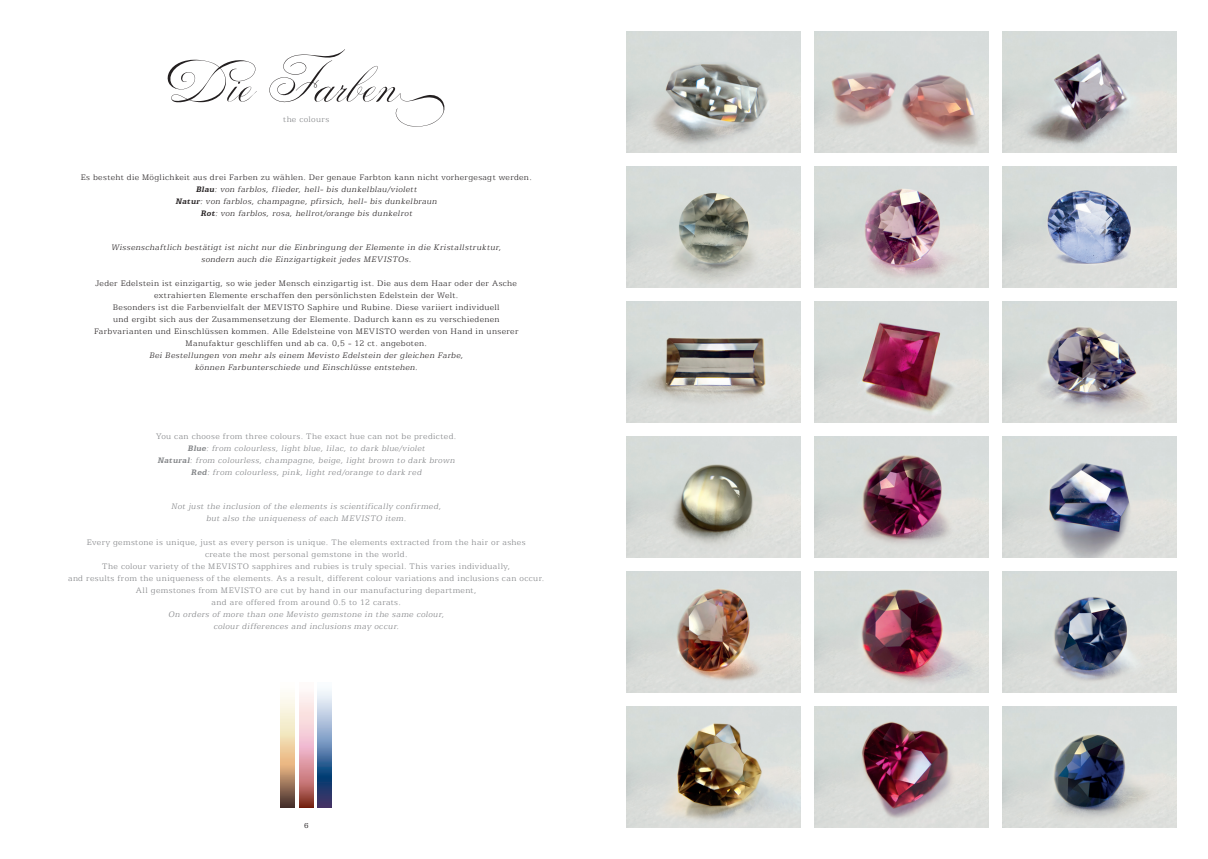
<style>
.page{position:relative;width:1208px;height:859px;background:#fff}
.page>*{position:absolute;margin:0;border:0;box-sizing:border-box;transform-origin:0 0}
.t1{font:60px "Penabico";letter-spacing:-.025em;color:#231f20}
.t2{font:italic 300 9px/12px "Egyptian 505 BT";letter-spacing:.035em;color:#231f20;text-align:center}
.t3{font:300 9px/12px "Egyptian 505 BT";letter-spacing:.035em;color:#231f20;text-align:center}
.t4{font:300 9px/12px "Egyptian 505 BT";letter-spacing:.04em;color:#808285;text-align:center}
.t5{font:italic 300 9px/12px "Egyptian 505 BT";letter-spacing:.06em;color:#808285;text-align:center}
.t6{font:8px "Egyptian 505 BT";color:#231f20}
.s1{font-style:normal}
.s2{font-weight:700}
</style>
<div class="page">
<svg style="left:299px;top:692px;width:14px;height:116px;background:#dba6aa"></svg>
<svg style="left:317px;top:689px;width:15px;height:119px;background:#6f88ae"></svg>
<svg style="left:281px;top:693px;width:14px;height:115px;background:#cfb798"></svg>
<img style="left:1003px;top:301px;width:173px;height:121px">
<img style="left:814px;top:572px;width:174px;height:121px">
<img style="left:1003px;top:707px;width:173px;height:121px">
<img style="left:814px;top:301px;width:174px;height:121px">
<img style="left:1003px;top:437px;width:173px;height:120px">
<img style="left:814px;top:437px;width:174px;height:120px">
<img style="left:1003px;top:166px;width:173px;height:121px">
<img style="left:1003px;top:31px;width:173px;height:121px">
<img style="left:814px;top:707px;width:174px;height:121px">
<img style="left:1003px;top:572px;width:173px;height:121px">
<img style="left:626px;top:31px;width:174px;height:121px">
<img style="left:626px;top:301px;width:174px;height:121px">
<img style="left:626px;top:437px;width:174px;height:120px">
<img style="left:626px;top:166px;width:174px;height:121px">
<img style="left:814px;top:31px;width:174px;height:121px">
<img style="left:626px;top:572px;width:174px;height:121px">
<img style="left:814px;top:166px;width:174px;height:121px">
<img style="left:626px;top:707px;width:174px;height:121px">
<h1 class="t1" style="left:167px;top:46px;width:281px">Die Farben</h1>
<p class="t4" style="left:283px;top:113px;width:48px">the colours</p>
<p class="t2" style="left:81px;top:171px;width:453px"><span class="s1">Es besteht die Möglichkeit aus drei Farben zu wählen. Der genaue Farbton kann nicht vorhergesagt werden.<br></span><span class="s2">Blau</span>: von farblos, flieder, hell- bis dunkelblau/violett<br><span class="s2">Natur</span>: von farblos, champagne, pfirsich, hell- bis dunkelbraun<br><span class="s2">Rot</span>: von farblos, rosa, hellrot/orange bis dunkelrot</p>
<p class="t2" style="left:111px;top:241px;width:394px">Wissenschaftlich bestätigt ist nicht nur die Einbringung der Elemente in die Kristallstruktur, sondern auch die Einzigartigkeit jedes MEVISTOs.</p>
<p class="t3" style="left:94px;top:277px;width:426px">Jeder Edelstein ist einzigartig, so wie jeder Mensch einzigartig ist. Die aus dem Haar oder der Asche extrahierten Elemente erschaffen den persönlichsten Edelstein der Welt.<br>Besonders ist die Farbenvielfalt der MEVISTO Saphire und Rubine. Diese variiert individuell<br>und ergibt sich aus der Zusammensetzung der Elemente. Dadurch kann es zu verschiedenen Farbvarianten und Einschlüssen kommen. Alle Edelsteine von MEVISTO werden von Hand in unserer Manufaktur geschliffen und ab ca. 0,5 - 12 ct. angeboten.</p>
<p class="t2" style="left:149px;top:349px;width:318px">Bei Bestellungen von mehr als einem Mevisto Edelstein der gleichen Farbe, können Farbunterschiede und Einschlüsse entstehen.</p>
<p class="t5" style="left:156px;top:430px;width:302px"><span class="s1">You can choose from three colours. The exact hue can not be predicted.<br></span><span class="s2">Blue</span>: from colourless, light blue, lilac, to dark blue/violet<br><span class="s2">Natural</span>: from colourless, champagne, beige, light brown to dark brown <span class="s2">Red</span>: from colourless, pink, light red/orange to dark red</p>
<p class="t5" style="left:171px;top:500px;width:273px">Not just the inclusion of the elements is scientifically confirmed, but also the uniqueness of each MEVISTO item.</p>
<p class="t4" style="left:68px;top:536px;width:478px">Every gemstone is unique, just as every person is unique. The elements extracted from the hair or ashes<br>create the most personal gemstone in the world.<br>The colour variety of the MEVISTO sapphires and rubies is truly special. This varies individually,<br>and results from the uniqueness of the elements. As a result, different colour variations and inclusions can occur.<br>All gemstones from MEVISTO are cut by hand in our manufacturing department,<br>and are offered from around 0.5 to 12 carats.</p>
<p class="t5" style="left:168px;top:608px;width:279px">On orders of more than one Mevisto gemstone in the same colour, colour differences and inclusions may occur.</p>
<p class="t6" style="left:304px;top:821px;width:6px">6</p>
</div>
